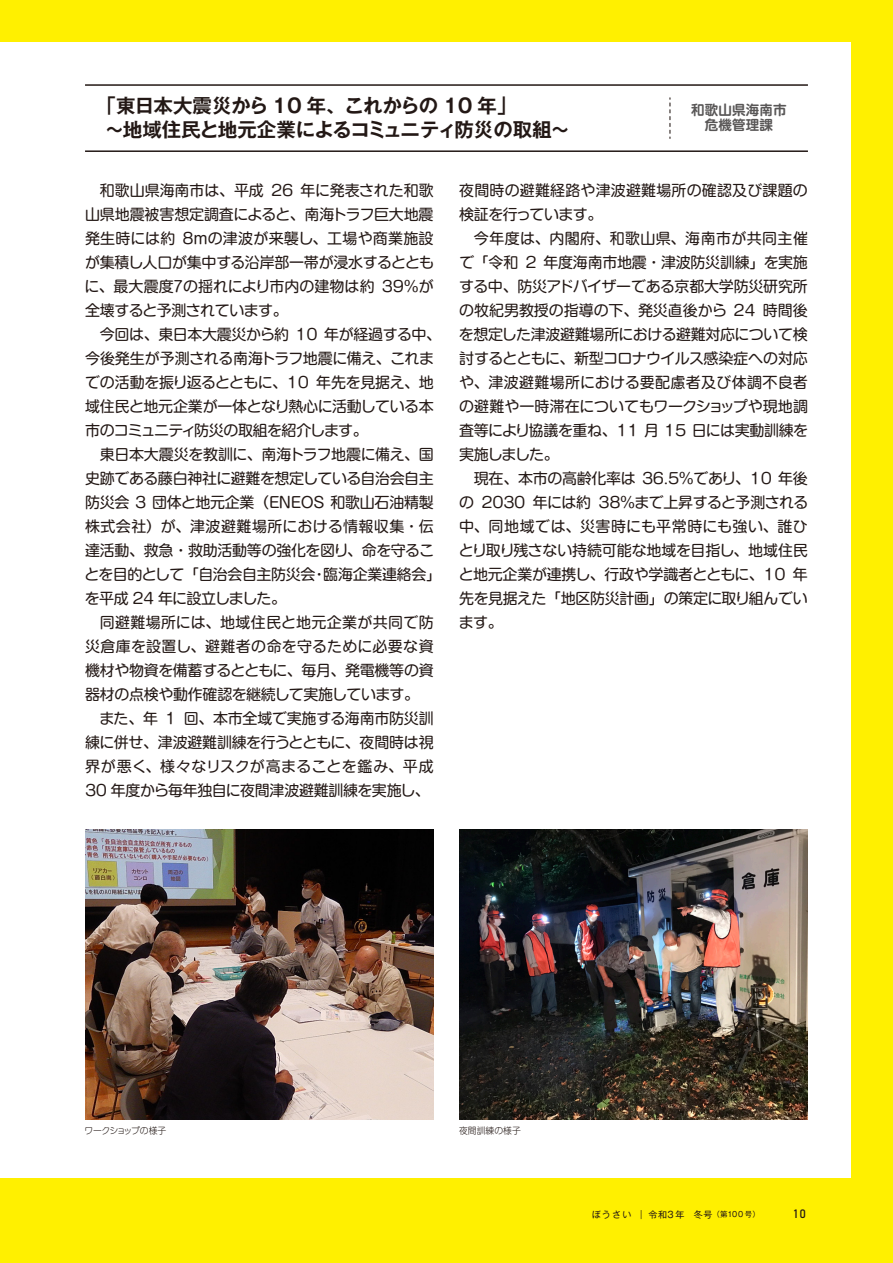
<style>
.page{position:relative;width:893px;height:1263px;background:#fff000}
.page>*{position:absolute;margin:0;border:0;box-sizing:border-box;transform-origin:0 0}
.t1{font:700 19.5px/24.8px "Gothic MB101 Pr 6 N De";letter-spacing:-.015em;color:#231815}
.t2{font:15px/24px "G Shin M Go Pro";letter-spacing:-.02em;color:#231815}
.t3{font:700 13.5px/15px "G Shin M Go Pro De";letter-spacing:.01em;color:#595757;text-align:center}
.t4{font:12px "Bahnschrift";color:#231815}
.t5{font:9px "Gothic MB101 Pr 6 N";letter-spacing:.14em;color:#231815}
.t6{font:300 9px "G Shin M Go Pro";letter-spacing:-.065em;color:#231815}
.t7{font:300 9px "G Shin M Go Pro";color:#231815}
.s1{font-size:7.5px}
</style>
<div class="page">
<div style="left:0;top:43px;width:850px;height:1135px;background:#fff"></div>
<hr style="left:85px;top:84px;width:723px;height:2px;background:#231815">
<hr style="left:85px;top:150px;width:723px;height:2px;background:#231815">
<svg style="left:669px;top:98px;width:1px;height:40px"></svg>
<img style="left:85px;top:830px;width:349px;height:289px">
<img style="left:459px;top:830px;width:349px;height:289px">
<h1 class="t1" style="left:105px;top:92px;width:467px;text-indent:-8px">「東日本大震災から 10 年、これからの 10 年」<br>～地域住民と地元企業によるコミュニティ防災の取組～</h1>
<p class="t3" style="left:691px;top:101px;width:97px">和歌山県海南市危機管理課</p>
<p class="t2" style="left:85px;top:177px;width:358px">　和歌山県海南市は、平成 26 年に発表された和歌山県地震被害想定調査によると、南海トラフ巨大地震発生時には約 8ｍの津波が来襲し、工場や商業施設が集積し人口が集中する沿岸部一帯が浸水するとともに、最大震度７の揺れにより市内の建物は約 39％が全壊すると予測されています。<br>　今回は、東日本大震災から約 10 年が経過する中、今後発生が予測される南海トラフ地震に備え、これまでの活動を振り返るとともに、10 年先を見据え、地域住民と地元企業が一体となり熱心に活動している本市のコミュニティ防災の取組を紹介します。<br>　東日本大震災を教訓に、南海トラフ地震に備え、国史跡である藤白神社に避難を想定している自治会自主防災会 3 団体と地元企業（ENEOS 和歌山石油精製株式会社）が、津波避難場所における情報収集・伝達活動、救急・救助活動等の強化を図り、命を守ることを目的として「自治会自主防災会・臨海企業連絡会」を平成 24 年に設立しました。<br>　同避難場所には、地域住民と地元企業が共同で防災倉庫を設置し、避難者の命を守るために必要な資機材や物資を備蓄するとともに、毎月、発電機等の資器材の点検や動作確認を継続して実施しています。<br>　また、年 1 回、本市全域で実施する海南市防災訓練に併せ、津波避難訓練を行うとともに、夜間時は視界が悪く、様々なリスクが高まることを鑑み、平成<br>30 年度から毎年独自に夜間津波避難訓練を実施し、</p>
<p class="t2" style="left:459px;top:177px;width:351px">夜間時の避難経路や津波避難場所の確認及び課題の検証を行っています。<br>　今年度は、内閣府、和歌山県、海南市が共同主催で「令和 2 年度海南市地震・津波防災訓練」を実施する中、防災アドバイザーである京都大学防災研究所の牧紀男教授の指導の下、発災直後から 24 時間後を想定した津波避難場所における避難対応について検討するとともに、新型コロナウイルス感染症への対応や、津波避難場所における要配慮者及び体調不良者の避難や一時滞在についてもワークショップや現地調査等により協議を重ね、11 月 15 日には実動訓練を実施しました。<br>　現在、本市の高齢化率は 36.5％であり、10 年後の 2030 年には約 38％まで上昇すると予測される中、同地域では、災害時にも平常時にも強い、誰ひとり取り残さない持続可能な地域を目指し、地域住民と地元企業が連携し、行政や学識者とともに、10 年先を見据えた「地区防災計画」の策定に取り組んでいます。</p>
<p class="t6" style="left:85px;top:1123px;width:83px">ワークショップの様子</p>
<p class="t7" style="left:459px;top:1123px;width:63px">夜間訓練の様子</p>
<p class="t5" style="left:592px;top:1207px;width:170px">ぼうさい ｜令和3年　冬号<span class="s1">（第100号）</span></p>
<p class="t4" style="left:794px;top:1204px;width:14px">10</p>
</div>
